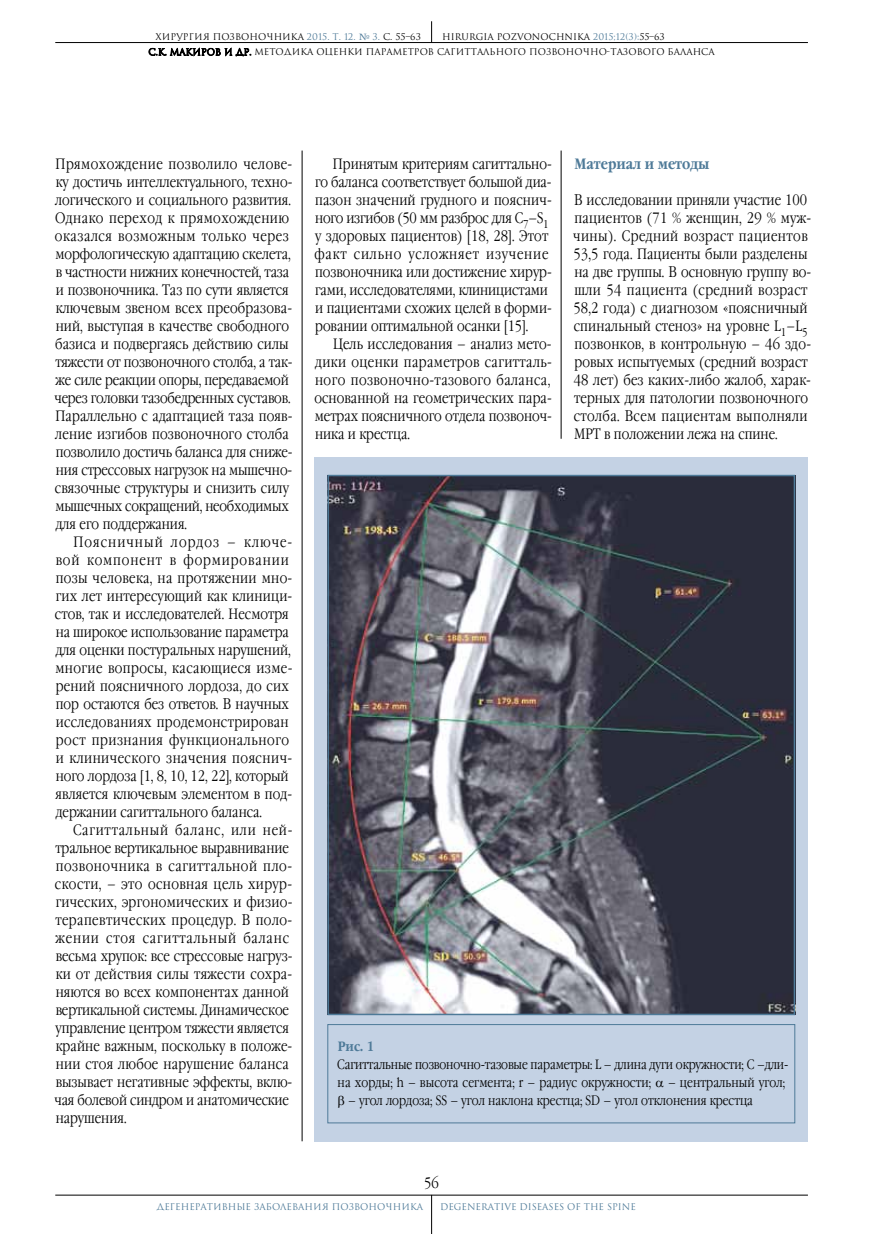
<style>
.page{position:relative;width:893px;height:1234px;background:#fff}
.page>*{position:absolute;margin:0;border:0;box-sizing:border-box;transform-origin:0 0}
.t1{font:300 15px/18px "Garamond Narrow C";letter-spacing:.005em;color:#000}
.t2{font:700 15px "Garamond Narrow C";color:#4e7a98}
.t3{font:300 13.5px/18px "Garamond Narrow C";color:#000}
.t4{font:700 13.5px "Garamond Narrow C";color:#4e7a98}
.t5{font:9px/15.3px "Romul";color:#000}
.t6{font:9px "Romul";color:#4e7a98}
.s1{color:#4e7a98}
.s2{font-family:"New Journal C";color:#4e7a98}
</style>
<div class="page">
<hr style="left:55px;top:1194px;width:753px;height:1px;background:#000">
<hr style="left:55px;top:42px;width:753px;height:1px;background:#000">
<svg style="left:431px;top:21px;width:1px;height:21px"></svg>
<hr style="left:431px;top:1194px;width:1px;height:39px;background:#000">
<svg style="left:149px;top:43px;width:102px;height:14px"></svg>
<hr style="left:302px;top:150px;width:1px;height:990px;background:#000">
<hr style="left:561px;top:150px;width:1px;height:288px;background:#000">
<div style="left:315px;top:456px;width:493px;height:684px;background:#c4d2e4"></div>
<div style="left:327px;top:1023px;width:468px;height:99px;border:1px solid #4e7a98"></div>
<img style="left:330px;top:477px;width:462px;height:534px">
<div style="left:327px;top:474px;width:468px;height:540px;border:2px solid #4e7a98"></div>
<p class="t5" style="left:148px;top:29px;width:568px;text-indent:294px">HIRURGIA POZVONOCHNIKA <span class="s1">2015;12(3):</span>55–63<br>С.К. МАКИРОВ И ДР. МЕТОДИКА ОЦЕНКИ ПАРАМЕТРОВ САГИТТАЛЬНОГО ПОЗВОНОЧНО-ТАЗОВОГО БАЛАНСА</p>
<p class="t5" style="left:156px;top:29px;width:267px">ХИРУРГИЯ ПОЗВОНОЧНИКА <span class="s1">2015. Т. 12.</span> <span class="s2">№</span> <span class="s1">3.</span> С. 55–63</p>
<p class="t1" style="left:54px;top:155px;width:240px">Прямохождение позволило челове&shy;ку достичь интеллектуального, техно&shy;логического и социального развития.<br>Однако переход к прямохождению оказался возможным только через морфологическую адаптацию скелета, в частности нижних конечностей, таза и позвоночника. Таз по сути является ключевым звеном всех преобразова&shy;ний, выступая в качестве свободного базиса и подвергаясь действию силы тяжести от позвоночного столба, а так&shy;же силе реакции опоры, передаваемой через головки тазобедренных суставов.<br>Параллельно с адаптацией таза появ&shy;ление изгибов позвоночного столба позволило достичь баланса для сниже&shy;ния стрессовых нагрузок на мышечно&shy;связочные структуры и снизить силу мышечных сокращений, необходимых для его поддержания.</p>
<p class="t1" style="left:55px;top:533px;width:239px;text-indent:19px">Поясничный лордоз – ключе&shy;вой компонент в формировании позы человека, на протяжении мно&shy;гих лет интересующий как клиници&shy;стов, так и исследователей. Несмотря на широкое использование параметра для оценки постуральных нарушений, многие вопросы, касающиеся изме&shy;рений поясничного лордоза, до сих пор остаются без ответов. В научных исследованиях продемонстрирован рост признания функционального и клинического значения пояснич&shy;ного лордоза [1, 8, 10, 12, 22], который является ключевым элементом в под&shy;держании сагиттального баланса.</p>
<p class="t1" style="left:54px;top:821px;width:240px;text-indent:19px">Сагиттальный баланс, или ней&shy;тральное вертикальное выравнивание позвоночника в сагиттальной пло&shy;скости, – это основная цель хирур&shy;гических, эргономических и физио&shy;терапевтических процедур. В поло&shy;жении стоя сагиттальный баланс весьма хрупок: все стрессовые нагруз&shy;ки от действия силы тяжести сохра&shy;няются во всех компонентах данной вертикальной системы. Динамическое управление центром тяжести является крайне важным, поскольку в положе&shy;нии стоя любое нарушение баланса вызывает негативные эффекты, вклю&shy;чая болевой синдром и анатомические нарушения.</p>
<p class="t1" style="left:315px;top:155px;width:239px;text-indent:18px">Принятым критериям сагиттально&shy;го баланса соответствует большой диа&shy;пазон значений грудного и пояснич&shy;ного изгибов (50 мм разброс для С<sub>7</sub>–S<sub>1 </sub>у здоровых пациентов) [18, 28]. Этот факт сильно усложняет изучение позвоночника или достижение хирур&shy;гами, исследователями, клиницистами и пациентами схожих целей в форми&shy;ровании оптимальной осанки [15].</p>
<p class="t1" style="left:314px;top:335px;width:239px;text-align:justify;text-indent:19px">Цель исследования – анализ мето&shy;дики оценки параметров сагитталь&shy;ного позвоночно-тазового баланса, основанной на геометрических пара&shy;метрах поясничного отдела позвоноч&shy;ника и крестца.</p>
<p class="t2" style="left:574px;top:155px;width:137px">Материал и методы</p>
<p class="t1" style="left:573px;top:191px;width:239px">В исследовании приняли участие 100 пациентов (71 % женщин, 29 % муж&shy;чины). Средний возраст пациентов 53,5 года. Пациенты были разделены на две группы. В основную группу во&shy;шли 54 пациента (средний возраст 58,2 года) с диагнозом «поясничный спинальный стеноз» на уровне L<sub>1</sub>–L<sub>5 </sub>позвонков, в контрольную – 46 здо&shy;ровых испытуемых (средний возраст 48 лет) без каких-либо жалоб, харак&shy;терных для патологии позвоночного столба. Всем пациентам выполняли МРТ в положении лежа на спине.</p>
<p class="t4" style="left:338px;top:1038px;width:38px">Рис. 1</p>
<p class="t3" style="left:337px;top:1055px;width:453px">Сагиттальные позвоночно-тазовые параметры: L – длина дуги окружности; С –дли&shy;на хорды; h – высота сегмента; r – радиус окружности; – центральный угол;</p>
<p class="t3" style="left:348px;top:1091px;width:406px">– угол лордоза; SS – угол наклона крестца; SD – угол отклонения крестца</p>
<p class="t1" style="left:424px;top:1173px;width:16px">56</p>
<p class="t6" style="left:156px;top:1200px;width:268px">ДЕГЕНЕРАТИВНЫЕ ЗАБОЛЕВАНИЯ ПОЗВОНОЧНИКА</p>
<p class="t6" style="left:440px;top:1200px;width:197px">DEGENERATIVE DISEASES OF THE SPINE</p>
</div>
